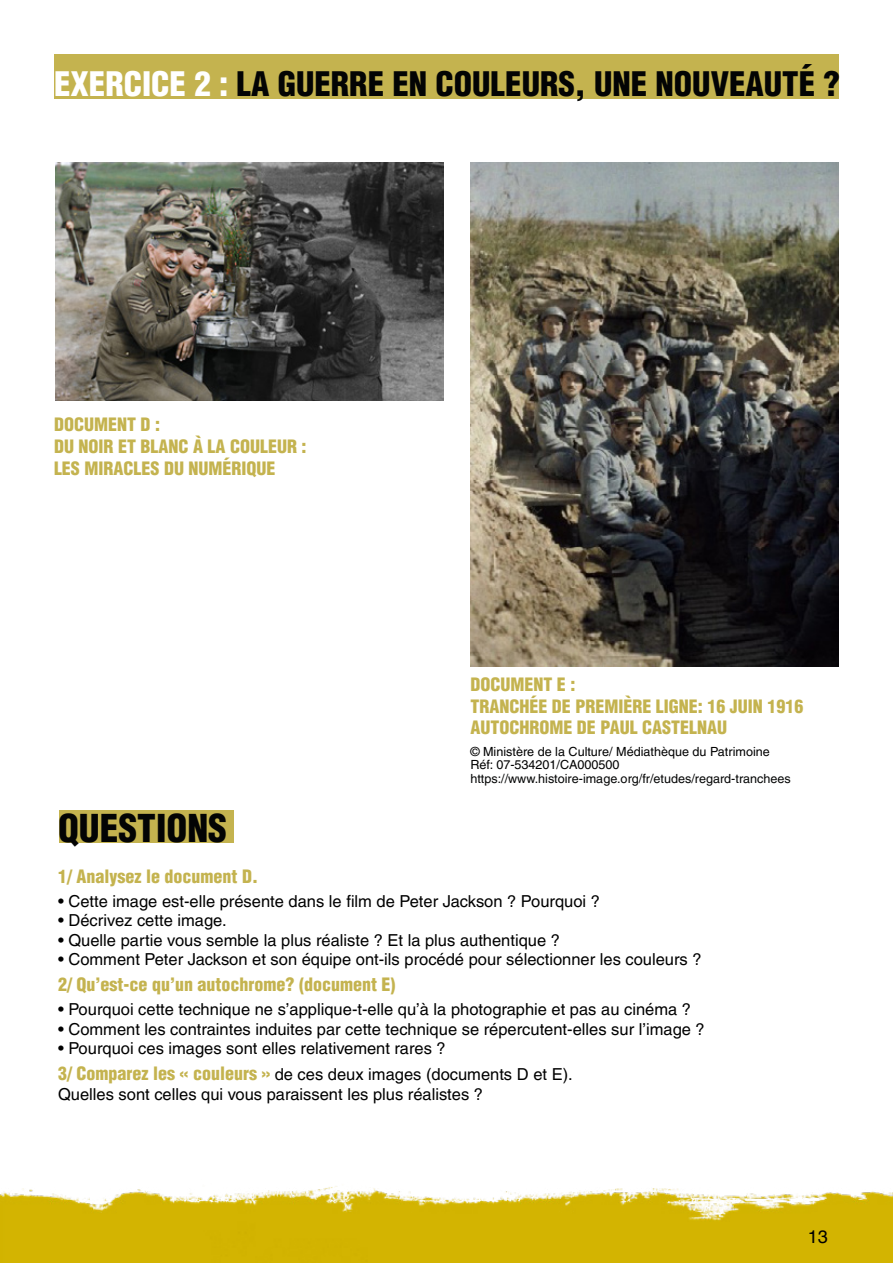
<style>
.page{position:relative;width:893px;height:1263px;background:#fff}
.page>*{position:absolute;margin:0;border:0;box-sizing:border-box;transform-origin:0 0}
.t1{font:900 condensed 37.5px "Helvetica LT Pro";color:#030404}
.t2{font:900 condensed 33px "Helvetica LT Pro";color:#030404}
.t3{font:900 condensed 18px/21.6px "Helvetica LT Pro";color:#c4b34f}
.t4{font:18px "Helvetica LT Pro";color:#000}
.t5{font:16.5px/26.1px "Helvetica LT Pro";color:#000}
.t6{font:12.6px/13.6px "Helvetica LT Pro";color:#000}
.t7{font:12.6px "Helvetica LT Pro";color:#030404}
.s1{color:#fff}
.s2{font-weight:900;font-stretch:condensed;font-size:18px;color:#c4b34f}
</style>
<div class="page">
<img style="left:0;top:1186px;width:893px;height:77px">
<img style="left:55px;top:163px;width:388px;height:237px">
<img style="left:470px;top:163px;width:369px;height:503px">
<div style="left:59px;top:810px;width:175px;height:32px;background:#c4b34f"></div>
<div style="left:54px;top:54px;width:785px;height:44px;background:#c4b34f"></div>
<h2 class="t2" style="left:54px;top:63px;width:787px"><span class="s1">EXERCICE 2 :</span> LA GUERRE EN COULEURS, UNE NOUVEAUTÉ ?</h2>
<p class="t3" style="left:54px;top:414px;width:254px">DOCUMENT D :<br>DU NOIR ET BLANC À LA COULEUR :<br>LES MIRACLES DU NUMÉRIQUE</p>
<h1 class="t1" style="left:58px;top:805px;width:170px">QUESTIONS</h1>
<p class="t3" style="left:470px;top:674px;width:335px">DOCUMENT E :<br>TRANCHÉE DE PREMIÈRE LIGNE: 16 JUIN 1916<br>AUTOCHROME DE PAUL CASTELNAU</p>
<p class="t6" style="left:470px;top:744px;width:301px">© Ministère de la Culture/ Médiathèque du Patrimoine<br>Réf: 07-534201/CA000500</p>
<p class="t7" style="left:470px;top:771px;width:322px">https://www.histoire-image.org/fr/etudes/regard-tranchees</p>
<p class="t3" style="left:58px;top:865px;width:201px">1/ Analysez le document D.</p>
<p class="t5" style="left:58px;top:888px;width:543px">• Cette image est-elle présente dans le film de Peter Jackson ? Pourquoi ?</p>
<p class="t5" style="left:58px;top:907px;width:170px">• Décrivez cette image.</p>
<p class="t5" style="left:58px;top:927px;width:503px">• Quelle partie vous semble la plus réaliste ? Et la plus authentique ?</p>
<p class="t5" style="left:58px;top:946px;width:645px">• Comment Peter Jackson et son équipe ont-ils procédé pour sélectionner les couleurs ?</p>
<p class="t3" style="left:58px;top:974px;width:339px">2/ Qu’est-ce qu’un autochrome? (document E)</p>
<p class="t5" style="left:58px;top:996px;width:634px">• Pourquoi cette technique ne s’applique-t-elle qu’à la photographie et pas au cinéma ?</p>
<p class="t5" style="left:58px;top:1016px;width:648px">• Comment les contraintes induites par cette technique se répercutent-elles sur l’image ?</p>
<p class="t5" style="left:58px;top:1035px;width:516px">• Pourquoi ces images sont elles relativement rares ?<br><span class="s2">3/ Comparez les « couleurs »</span> de ces deux images (documents D et E).</p>
<p class="t5" style="left:58px;top:1081px;width:426px">Quelles sont celles qui vous paraissent les plus réalistes ?</p>
<p class="t4" style="left:808px;top:1226px;width:22px">13</p>
</div>
